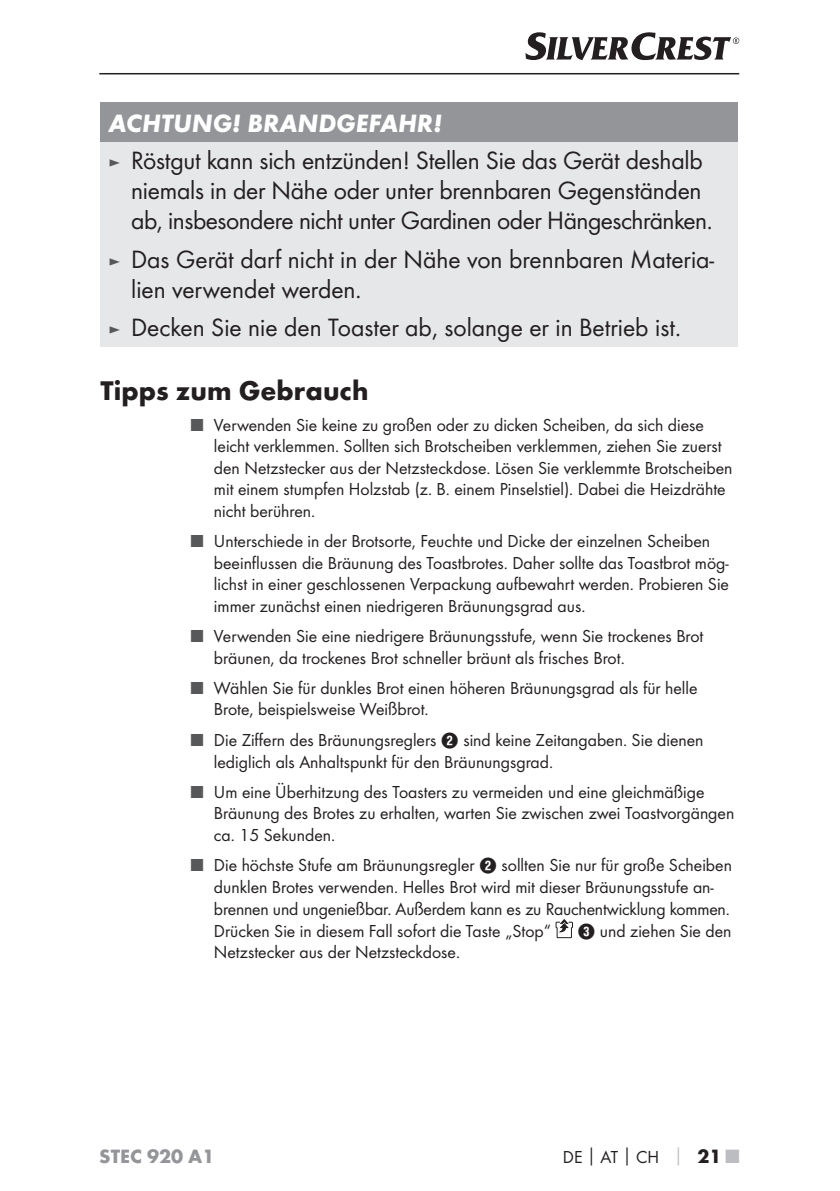
<style>
.page{position:relative;width:840px;height:1191px;background:#fff}
.page>*{position:absolute;margin:0;border:0;box-sizing:border-box;transform-origin:0 0}
.t1{font:700 28px "Futura";color:#231f20}
.t2{font:26px/30px "Futura Boo";letter-spacing:-.01em;color:#231f20}
.t3{font:italic 700 26px "Futura";color:#fff}
.t4{font:700 20px "Futura";color:#939598}
.t5{font:18px/21.6px "Futura Boo";color:#231f20}
.s1{font-size:18px;color:#57585a}
.s2{color:#57585a}
.s3{font-family:"Hako PI Nummern"}
.s4{font-family:"Futura";font-weight:700}
.s5{font-family:"Futura";font-weight:700;color:#bcbdc0}
.s6{font-family:"Futura";font-weight:700;font-size:20px}
.s7{font-family:"Futura";font-weight:700;font-size:20px;color:#bcbdc0}
</style>
<div class="page">
<hr style="left:99px;top:73px;width:639px;height:1px;background:#231f20">
<svg style="left:525px;top:32px;width:213px;height:28px"></svg>
<div style="left:100px;top:102px;width:637px;height:40px;background:#939598"></div>
<div style="left:100px;top:142px;width:637px;height:204px;background:#e6e7e9"></div>
<svg style="left:555px;top:919px;width:17px;height:19px"></svg>
<h2 class="t3" style="left:108px;top:114px;width:335px">ACHTUNG! BRANDGEFAHR!</h2>
<h2 class="t2" style="left:131px;top:147px;width:582px;text-indent:-23px"><span class="s1">►</span> Röstgut kann sich entzünden! Stellen Sie das Gerät deshalb niemals in der Nähe oder unter brennbaren Gegenständen ab, insbesondere nicht unter Gardinen oder Hängeschränken.</h2>
<h2 class="t2" style="left:131px;top:245px;width:584px;text-indent:-23px"><span class="s1">►</span> Das Gerät darf nicht in der Nähe von brennbaren Materia&shy;lien verwendet werden.</h2>
<h2 class="t2" style="left:108px;top:314px;width:573px"><span class="s1">►</span> Decken Sie nie den Toaster ab, solange er in Betrieb ist.</h2>
<h1 class="t1" style="left:100px;top:380px;width:269px">Tipps zum Gebrauch</h1>
<p class="t5" style="left:214px;top:415px;width:519px;text-indent:-23px"><span class="s2">■</span> Verwenden Sie keine zu großen oder zu dicken Scheiben, da sich diese leicht verklemmen. Sollten sich Brotscheiben verklemmen, ziehen Sie zuerst den Netzstecker aus der Netzsteckdose. Lösen Sie verklemmte Brotscheiben mit einem stumpfen Holzstab (z. B. einem Pinselstiel). Dabei die Heizdrähte nicht berühren.</p>
<p class="t5" style="left:214px;top:531px;width:516px;text-indent:-23px"><span class="s2">■</span> Unterschiede in der Brotsorte, Feuchte und Dicke der einzelnen Scheiben beeinflussen die Bräunung des Toastbrotes. Daher sollte das Toastbrot mög&shy;lichst in einer geschlossenen Verpackung aufbewahrt werden. Probieren Sie immer zunächst einen niedrigeren Bräunungsgrad aus.</p>
<p class="t5" style="left:214px;top:626px;width:491px;text-indent:-23px"><span class="s2">■</span> Verwenden Sie eine niedrigere Bräunungsstufe, wenn Sie trockenes Brot bräunen, da trockenes Brot schneller bräunt als frisches Brot.</p>
<p class="t5" style="left:214px;top:678px;width:485px;text-indent:-23px"><span class="s2">■</span> Wählen Sie für dunkles Brot einen höheren Bräunungsgrad als für helle<br>Brote, beispielsweise Weißbrot.</p>
<p class="t5" style="left:214px;top:730px;width:491px;text-indent:-23px"><span class="s2">■</span> Die Ziffern des Bräunungsreglers <span class="s3">2</span> sind keine Zeitangaben. Sie dienen lediglich als Anhaltspunkt für den Bräunungsgrad.</p>
<p class="t5" style="left:214px;top:781px;width:521px;text-indent:-23px"><span class="s2">■</span> Um eine Überhitzung des Toasters zu vermeiden und eine gleichmäßige<br>Bräunung des Brotes zu erhalten, warten Sie zwischen zwei Toastvorgängen ca. 15 Sekunden.</p>
<p class="t5" style="left:214px;top:855px;width:519px;text-indent:-23px"><span class="s2">■</span> Die höchste Stufe am Bräunungsregler <span class="s3">2</span> sollten Sie nur für große Scheiben dunklen Brotes verwenden. Helles Brot wird mit dieser Bräunungsstufe an&shy;brennen und ungenießbar. Außerdem kann es zu Rauchentwicklung kommen.<br>Drücken Sie in diesem Fall sofort die Taste „Stop“</p>
<p class="t5" style="left:577px;top:920px;width:155px"><span class="s3">3</span> und ziehen Sie den</p>
<p class="t5" style="left:214px;top:942px;width:247px">Netzstecker aus der Netzsteckdose.</p>
<p class="t4" style="left:99px;top:1148px;width:116px">STEC 920 A1</p>
<p class="t5" style="left:562px;top:1146px;width:178px">DE<span class="s4">│</span>AT<span class="s4">│</span>CH <span class="s5">│</span> <span class="s6">21</span> <span class="s7">■</span></p>
</div>
